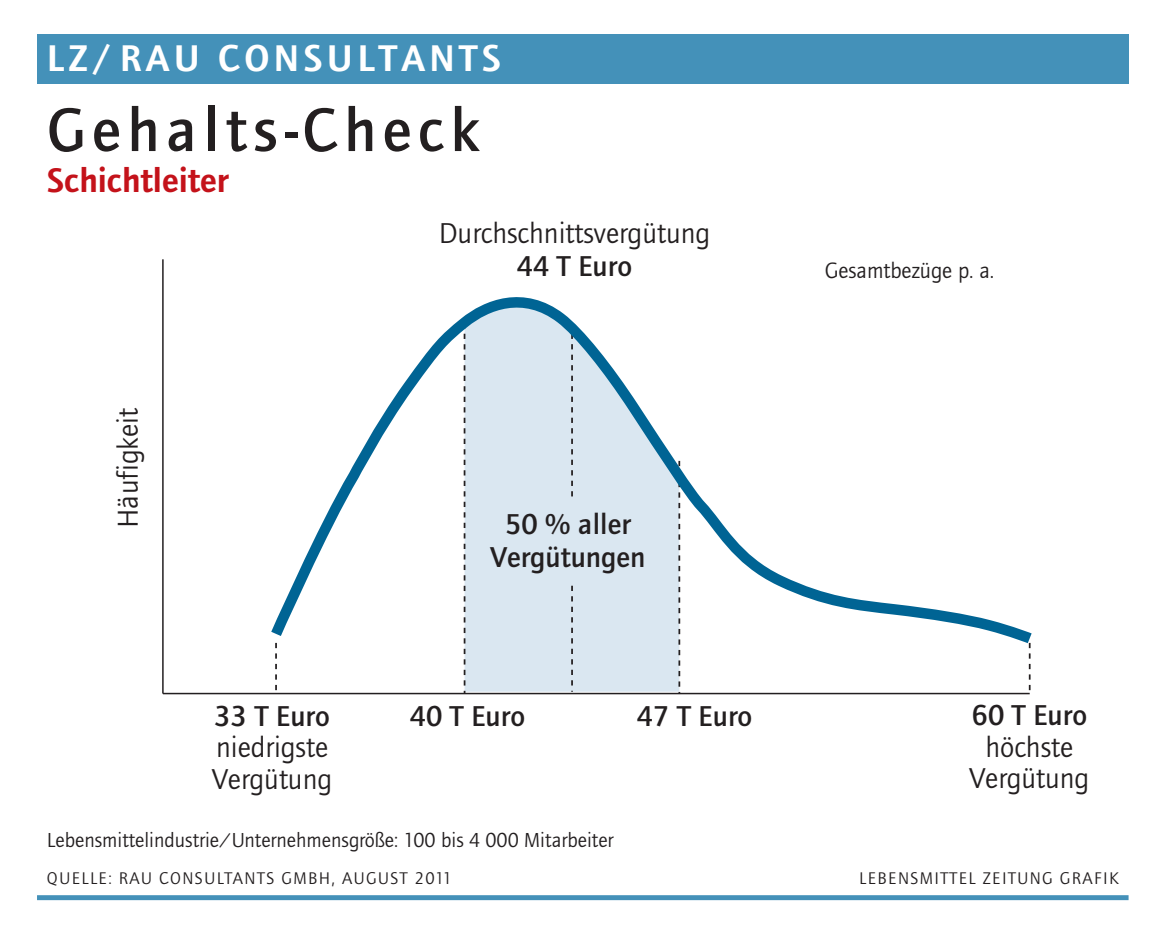
<style>
.page{position:relative;width:1160px;height:934px;background:#fff}
.page>*{position:absolute;margin:0;border:0;box-sizing:border-box;transform-origin:0 0}
.t1{font:500 63px "Foundry Journal";letter-spacing:.1em;color:#231f20}
.t2{font:600 38.5px "Foundry Journal";letter-spacing:.11em;color:#fff}
.t3{font:600 35px "Foundry Journal";color:#c4121a}
.t4{font:29.75px/31.5px "Foundry Journal";color:#231f20}
.t5{font:500 29.75px/33.2px "Foundry Journal";color:#231f20;text-align:center}
.t6{font:22.75px "Foundry Journal";color:#231f20}
.t7{font:21px "Foundry Journal";color:#231f20}
.t8{font:17.5px "Foundry Journal";letter-spacing:.08em;color:#231f20}
</style>
<div class="page">
<div style="left:465px;top:649px;width:213px;height:43px;background:#dae7f1"></div>
<div style="left:37px;top:34px;width:1091px;height:50px;background:#4491b9"></div>
<hr style="left:163px;top:693px;width:867px;height:1px;background:#231f20">
<hr style="left:162px;top:259px;width:2px;height:434px;background:#231f20">
<svg style="left:571px;top:649px;width:2px;height:43px"></svg>
<svg style="left:678px;top:649px;width:2px;height:44px"></svg>
<svg style="left:464px;top:649px;width:1px;height:44px"></svg>
<svg style="left:1029px;top:653px;width:1px;height:41px"></svg>
<div style="left:37px;top:895px;width:1091px;height:5px;background:#4491b9"></div>
<svg style="left:271px;top:297px;width:761px;height:352px"></svg>
<svg style="left:275px;top:643px;width:2px;height:50px"></svg>
<p class="t2" style="left:47px;top:36px;width:455px">LZ/RAU CONSULTANTS</p>
<h1 class="t1" style="left:47px;top:95px;width:434px">Gehalts-Check</h1>
<p class="t3" style="left:47px;top:160px;width:183px">Schichtleiter</p>
<p class="t4" style="left:113px;top:528px;width:122px;rotate:-90deg">Häufigkeit</p>
<p class="t4" style="left:439px;top:218px;width:273px">Durchschnittsvergütung</p>
<p class="t5" style="left:517px;top:250px;width:117px">44 T Euro</p>
<p class="t5" style="left:490px;top:507px;width:156px">50 % aller<br>Vergütungen</p>
<p class="t6" style="left:825px;top:258px;width:171px">Gesamtbezüge p. a.</p>
<p class="t5" style="left:214px;top:699px;width:117px">33 T Euro</p>
<p class="t4" style="left:212px;top:732px;width:121px">niedrigste<br>Vergütung</p>
<p class="t5" style="left:410px;top:699px;width:117px">40 T Euro</p>
<p class="t5" style="left:637px;top:699px;width:117px">47 T Euro</p>
<p class="t5" style="left:971px;top:699px;width:117px">60 T Euro</p>
<p class="t4" style="left:969px;top:732px;width:121px;text-align:center">höchste<br>Vergütung</p>
<p class="t7" style="left:47px;top:828px;width:568px">Lebensmittelindustrie/Unternehmensgröße: 100 bis 4 000 Mitarbeiter</p>
<p class="t8" style="left:47px;top:869px;width:407px">QUELLE: RAU CONSULTANTS GMBH, AUGUST 2011</p>
<p class="t8" style="left:859px;top:869px;width:261px">LEBENSMITTEL ZEITUNG GRAFIK</p>
</div>
